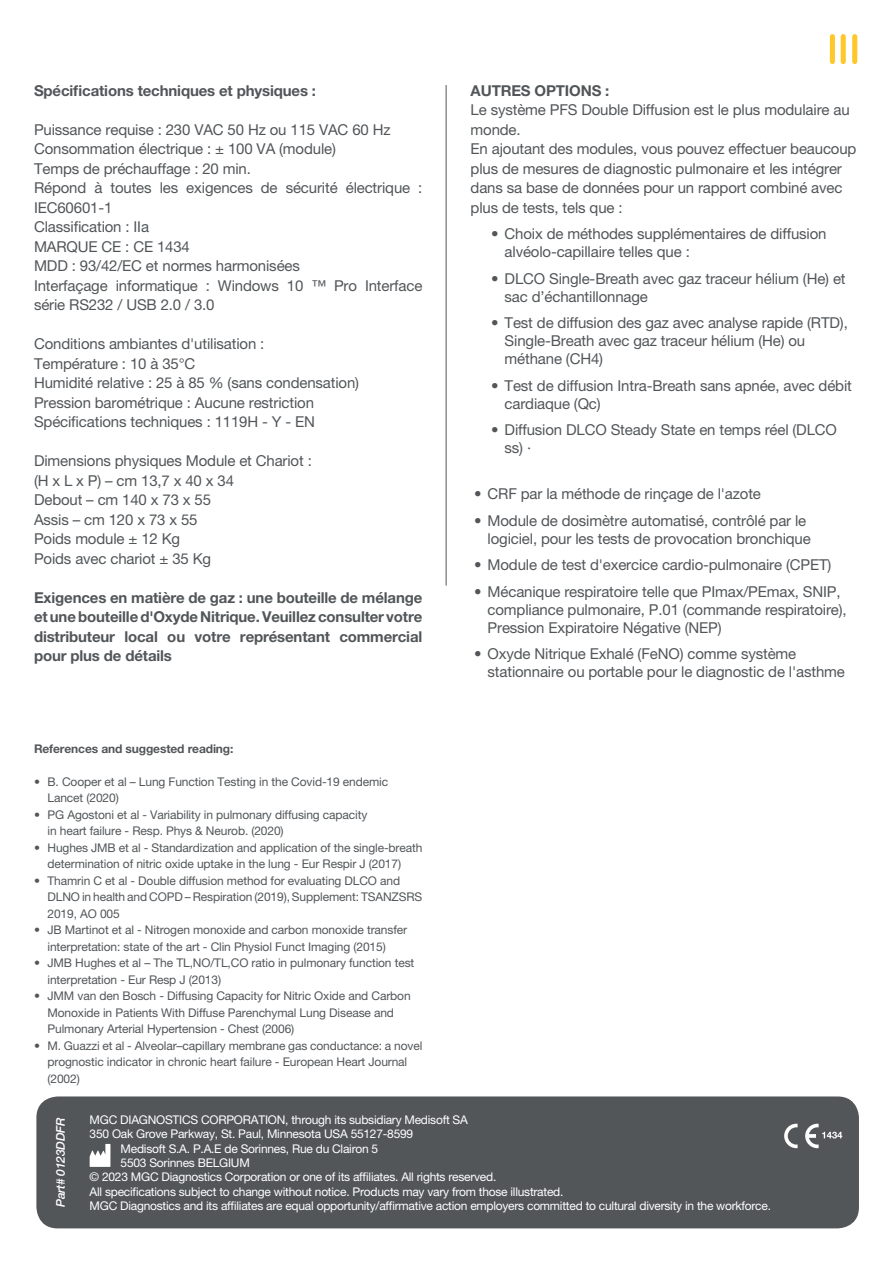
<style>
.page{position:relative;width:893px;height:1263px;background:#fff}
.page>*{position:absolute;margin:0;border:0;box-sizing:border-box;transform-origin:0 0}
.t1{font:15px/18px "Helvetica Neue LT Pro";letter-spacing:-.01em;color:#525659}
.t2{font:700 15px/19.5px "Helvetica Neue LT Pro";letter-spacing:-.01em;color:#525659;text-align:justify}
.t3{font:12px "Helvetica Neue LT Pro";letter-spacing:-.01em;color:#525659}
.t4{font:12px "Helvetica Neue LT Pro";letter-spacing:-.02em;color:#fff}
.t5{font:700 12px "Helvetica Neue LT Pro";letter-spacing:-.01em;color:#525659}
.t6{font:italic 500 12px "Helvetica Neue LT Pro";letter-spacing:-.02em;color:#fff}
</style>
<div class="page">
<div style="left:36px;top:1096px;width:823px;height:132px;background:#525659;border-radius:21px"></div>
<hr style="left:446px;top:85px;width:1px;height:500px;background:#525659">
<div style="left:830px;top:37px;width:5px;height:25px;background:#fec82d"></div>
<div style="left:841px;top:37px;width:5px;height:25px;background:#fec82d"></div>
<div style="left:852px;top:37px;width:5px;height:25px;background:#fec82d"></div>
<svg style="left:90px;top:1144px;width:20px;height:23px"></svg>
<svg style="left:784px;top:1124px;width:14px;height:24px"></svg>
<svg style="left:805px;top:1124px;width:37px;height:24px"></svg>
<p class="t2" style="left:34px;top:80px;width:284px">Spécifications techniques et physiques :</p>
<p class="t1" style="left:34px;top:120px;width:358px">Puissance requise : 230 VAC 50 Hz ou 115 VAC 60 Hz</p>
<p class="t1" style="left:34px;top:140px;width:303px">Consommation électrique : ± 100 VA (module)</p>
<p class="t1" style="left:34px;top:159px;width:218px">Temps de préchauffage : 20 min.</p>
<p class="t1" style="left:34px;top:178px;width:390px;line-height:19.5px">Répond à toutes les exigences de sécurité électrique :<br>IEC60601-1</p>
<p class="t1" style="left:34px;top:218px;width:117px">Classification : IIa</p>
<p class="t1" style="left:34px;top:237px;width:157px">MARQUE CE : CE 1434</p>
<p class="t1" style="left:34px;top:257px;width:267px">MDD : 93/42/EC et normes harmonisées</p>
<p class="t1" style="left:34px;top:275px;width:390px;line-height:19.5px">Interfaçage informatique : Windows 10 ™ Pro Interface série RS232 / USB 2.0 / 3.0</p>
<p class="t1" style="left:34px;top:335px;width:232px">Conditions ambiantes d'utilisation :</p>
<p class="t1" style="left:34px;top:354px;width:163px">Température : 10 à 35°C</p>
<p class="t1" style="left:34px;top:374px;width:327px">Humidité relative : 25 à 85 % (sans condensation)</p>
<p class="t1" style="left:34px;top:393px;width:282px">Pression barométrique : Aucune restriction</p>
<p class="t1" style="left:34px;top:413px;width:283px">Spécifications techniques : 1119H - Y - EN</p>
<p class="t1" style="left:34px;top:452px;width:279px">Dimensions physiques Module et Chariot :</p>
<p class="t1" style="left:34px;top:471px;width:202px">(H x L x P) – cm 13,7 x 40 x 34</p>
<p class="t1" style="left:34px;top:491px;width:179px">Debout – cm 140 x 73 x 55</p>
<p class="t1" style="left:34px;top:510px;width:165px">Assis – cm 120 x 73 x 55</p>
<p class="t1" style="left:34px;top:530px;width:148px">Poids module ± 12 Kg</p>
<p class="t1" style="left:34px;top:549px;width:179px">Poids avec chariot ± 35 Kg</p>
<p class="t2" style="left:34px;top:587px;width:390px">Exigences en matière de gaz : une bouteille de mélange et une bouteille d'Oxyde Nitrique. Veuillez consulter votre distributeur local ou votre représentant commercial pour plus de détails</p>
<p class="t5" style="left:34px;top:741px;width:201px">References and suggested reading:</p>
<p class="t3" style="left:34px;top:774px;width:356px">• B. Cooper et al – Lung Function Testing in the Covid-19 endemic</p>
<p class="t3" style="left:48px;top:791px;width:73px">Lancet (2020)</p>
<p class="t3" style="left:34px;top:807px;width:335px">• PG Agostoni et al - Variability in pulmonary diffusing capacity</p>
<p class="t3" style="left:48px;top:824px;width:238px">in heart failure - Resp. Phys &amp; Neurob. (2020)</p>
<p class="t3" style="left:34px;top:840px;width:390px">• Hughes JMB et al - Standardization and application of the single-breath</p>
<p class="t3" style="left:48px;top:857px;width:355px">determination of nitric oxide uptake in the lung - Eur Respir J (2017)</p>
<p class="t3" style="left:34px;top:873px;width:368px">• Thamrin C et al - Double diffusion method for evaluating DLCO and</p>
<p class="t3" style="left:48px;top:890px;width:376px">DLNO in health and COPD – Respiration (2019), Supplement: TSANZSRS</p>
<p class="t3" style="left:48px;top:906px;width:74px">2019, AO 005</p>
<p class="t3" style="left:34px;top:923px;width:375px">• JB Martinot et al - Nitrogen monoxide and carbon monoxide transfer</p>
<p class="t3" style="left:48px;top:939px;width:340px">interpretation: state of the art - Clin Physiol Funct Imaging (2015)</p>
<p class="t3" style="left:34px;top:956px;width:382px">• JMB Hughes et al – The TL,NO/TL,CO ratio in pulmonary function test</p>
<p class="t3" style="left:48px;top:972px;width:175px">interpretation - Eur Resp J (2013)</p>
<p class="t3" style="left:34px;top:989px;width:378px">• JMM van den Bosch - Diffusing Capacity for Nitric Oxide and Carbon</p>
<p class="t3" style="left:48px;top:1005px;width:348px">Monoxide in Patients With Diffuse Parenchymal Lung Disease and</p>
<p class="t3" style="left:48px;top:1022px;width:248px">Pulmonary Arterial Hypertension - Chest (2006)</p>
<p class="t3" style="left:34px;top:1038px;width:390px">• M. Guazzi et al - Alveolar–capillary membrane gas conductance: a novel</p>
<p class="t3" style="left:48px;top:1055px;width:361px">prognostic indicator in chronic heart failure - European Heart Journal</p>
<p class="t3" style="left:48px;top:1071px;width:34px">(2002)</p>
<p class="t2" style="left:471px;top:80px;width:140px">AUTRES OPTIONS :</p>
<p class="t1" style="left:471px;top:100px;width:381px;line-height:19.5px">Le système PFS Double Diffusion est le plus modulaire au monde.</p>
<p class="t1" style="left:471px;top:139px;width:387px;line-height:19.5px">En ajoutant des modules, vous pouvez effectuer beaucoup plus de mesures de diagnostic pulmonaire et les intégrer dans sa base de données pour un rapport combiné avec plus de tests, tels que :</p>
<p class="t1" style="left:505px;top:225px;width:323px;text-indent:-14px">• Choix de méthodes supplémentaires de diffusion alvéolo-capillaire telles que :</p>
<p class="t1" style="left:505px;top:269px;width:343px;text-indent:-14px">• DLCO Single-Breath avec gaz traceur hélium (He) et sac d’échantillonnage</p>
<p class="t1" style="left:505px;top:314px;width:345px;text-indent:-14px">• Test de diffusion des gaz avec analyse rapide (RTD),<br>Single-Breath avec gaz traceur hélium (He) ou méthane (CH4)</p>
<p class="t1" style="left:505px;top:376px;width:349px;text-indent:-14px">• Test de diffusion Intra-Breath sans apnée, avec débit cardiaque (Qc)</p>
<p class="t1" style="left:505px;top:421px;width:334px;text-indent:-14px">• Diffusion DLCO Steady State en temps réel (DLCO ss) ·</p>
<p class="t1" style="left:474px;top:485px;width:288px">• CRF par la méthode de rinçage de l'azote</p>
<p class="t1" style="left:488px;top:511px;width:325px;text-indent:-14px">• Module de dosimètre automatisé, contrôlé par le logiciel, pour les tests de provocation bronchique</p>
<p class="t1" style="left:474px;top:556px;width:359px">• Module de test d'exercice cardio-pulmonaire (CPET)</p>
<p class="t1" style="left:488px;top:582px;width:361px;text-indent:-14px">• Mécanique respiratoire telle que PImax/PEmax, SNIP, compliance pulmonaire, P.01 (commande respiratoire),<br>Pression Expiratoire Négative (NEP)</p>
<p class="t1" style="left:488px;top:645px;width:359px;text-indent:-14px">• Oxyde Nitrique Exhalé (FeNO) comme système stationnaire ou portable pour le diagnostic de l'asthme</p>
<p class="t6" style="left:53px;top:1207px;width:91px;rotate:-90deg">Part# 0123DDFR</p>
<p class="t4" style="left:90px;top:1112px;width:380px">MGC DIAGNOSTICS CORPORATION, through its subsidiary Medisoft SA</p>
<p class="t4" style="left:90px;top:1127px;width:325px">350 Oak Grove Parkway, St. Paul, Minnesota USA 55127-8599</p>
<p class="t4" style="left:121px;top:1141px;width:259px">Medisoft S.A. P.A.E de Sorinnes, Rue du Clairon 5</p>
<p class="t4" style="left:121px;top:1155px;width:131px">5503 Sorinnes BELGIUM</p>
<p class="t4" style="left:90px;top:1170px;width:408px">© 2023 MGC Diagnostics Corporation or one of its affiliates. All rights reserved.</p>
<p class="t4" style="left:90px;top:1184px;width:475px">All specifications subject to change without notice. Products may vary from those illustrated.</p>
<p class="t4" style="left:90px;top:1199px;width:683px">MGC Diagnostics and its affiliates are equal opportunity/affirmative action employers committed to cultural diversity in the workforce.</p>
</div>
